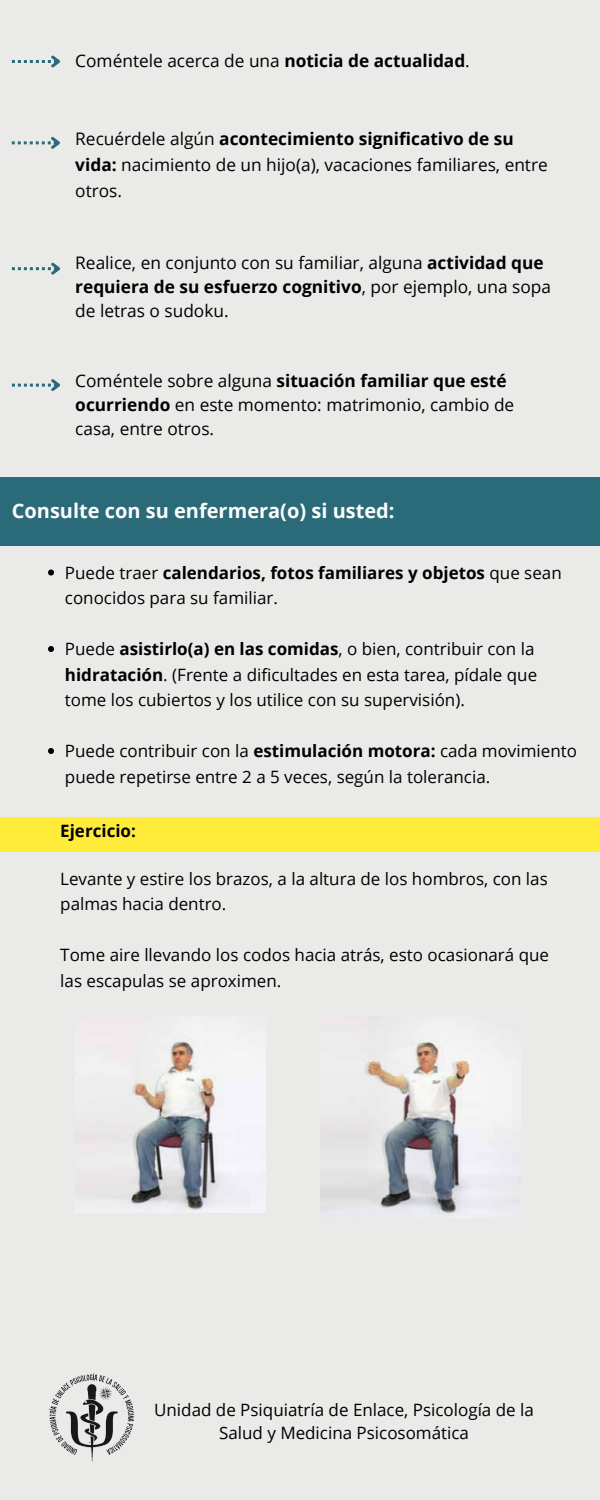
<style>
.page{position:relative;width:600px;height:1500px;background:#eaeae8}
.page>*{position:absolute;margin:0;border:0;box-sizing:border-box;transform-origin:0 0}
.t1{font:700 20px "Open Sans";color:#fdfdfd}
.t2{font:17.3px/23.6px "Open Sans";color:#000}
.t3{font:17px/25.5px "Open Sans";color:#000}
.t4{font:700 17px "Open Sans";color:#000}
.s1{font-weight:700}
</style>
<div class="page">
<svg style="left:48px;top:570px;width:6px;height:6px"></svg>
<svg style="left:48px;top:646px;width:6px;height:6px"></svg>
<svg style="left:48px;top:748px;width:6px;height:6px"></svg>
<div style="left:0;top:477px;width:600px;height:68px;background:#2a6a79"></div>
<svg style="left:12px;top:55px;width:48px;height:13px"></svg>
<svg style="left:12px;top:137px;width:48px;height:12px"></svg>
<svg style="left:12px;top:262px;width:48px;height:13px"></svg>
<svg style="left:12px;top:379px;width:48px;height:12px"></svg>
<div style="left:0;top:817px;width:600px;height:34px;background:#ffeb3a"></div>
<img style="left:75px;top:1026px;width:191px;height:187px">
<img style="left:321px;top:1034px;width:191px;height:183px">
<img style="left:49px;top:1374px;width:85px;height:88px">
<p class="t2" style="left:75px;top:49px;width:396px">Coméntele acerca de una <span class="s1">noticia de actualidad</span>.</p>
<p class="t2" style="left:75px;top:125px;width:474px;line-height:25.9px">Recuérdele algún <span class="s1">acontecimiento significativo de su vida:</span> nacimiento de un hijo(a), vacaciones familiares, entre otros.</p>
<p class="t2" style="left:75px;top:251px;width:477px">Realice, en conjunto con su familiar, alguna <span class="s1">actividad que requiera de su esfuerzo cognitivo</span>, por ejemplo, una sopa de letras o sudoku.</p>
<p class="t2" style="left:75px;top:369px;width:440px">Coméntele sobre alguna <span class="s1">situación familiar que esté ocurriendo</span> en este momento: matrimonio, cambio de casa, entre otros.</p>
<p class="t1" style="left:12px;top:497px;width:384px">Consulte con su enfermera(o) si usted:</p>
<p class="t3" style="left:65px;top:559px;width:498px">Puede traer <span class="s1">calendarios, fotos familiares y objetos</span> que sean conocidos para su familiar.</p>
<p class="t3" style="left:65px;top:636px;width:474px">Puede <span class="s1">asistirlo(a) en las comidas</span>, o bien, contribuir con la <span class="s1">hidratación</span>. (Frente a dificultades en esta tarea, pídale que tome los cubiertos y los utilice con su supervisión).</p>
<p class="t3" style="left:65px;top:738px;width:514px">Puede contribuir con la <span class="s1">estimulación motora:</span> cada movimiento puede repetirse entre 2 a 5 veces, según la tolerancia.</p>
<p class="t4" style="left:60px;top:819px;width:77px">Ejercicio:</p>
<p class="t3" style="left:60px;top:865px;width:489px">Levante y estire los brazos, a la altura de los hombros, con las palmas hacia dentro.</p>
<h2 class="t3" style="left:60px;top:942px;width:490px">Tome aire llevando los codos hacia atrás, esto ocasionará que las escapulas se aproximen.</h2>
<p class="t3" style="left:154px;top:1398px;width:381px;line-height:23.2px;text-align:center">Unidad de Psiquiatría de Enlace, Psicología de la<br>Salud y Medicina Psicosomática</p>
</div>
